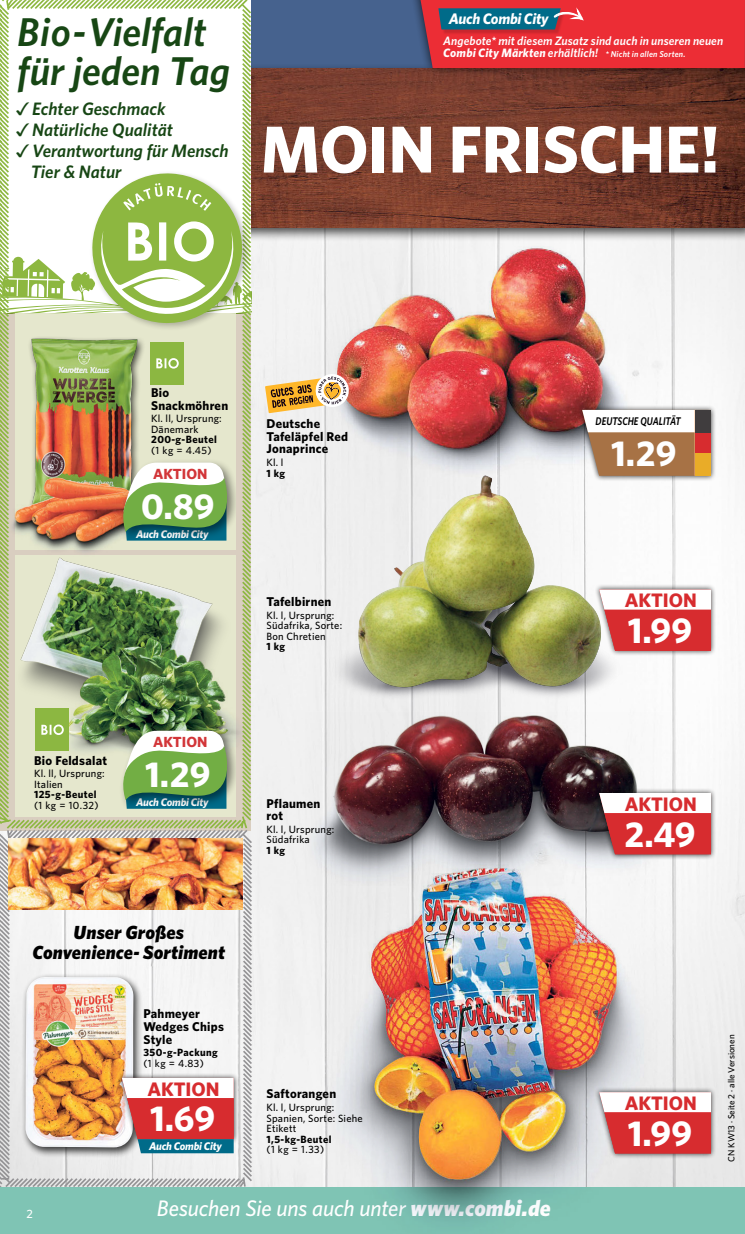
<style>
.page{position:relative;width:745px;height:1234px;background:#fff}
.page>*{position:absolute;margin:0;border:0;box-sizing:border-box;transform-origin:0 0}
.t1{font:700 66.45px "Whitney";letter-spacing:-.005em;color:#fff}
.t2{font:italic 600 40.2px/38.5px "Whitney";color:#174614}
.t3{font:700 36px "Whitney";color:#fff}
.t4{font:italic 500 22.5px "Whitney";letter-spacing:-.005em;color:#fff}
.t5{font:700 19.5px "Whitney";color:#d72c2f}
.t6{font:italic 900 18.9px/20.1px "Whitney";color:#000;text-align:center}
.t7{font:italic 600 18px/21px "Whitney";color:#174614}
.t8{font:italic 700 15.3px "Whitney";letter-spacing:-.02em;color:#fff}
.t9{font:700 14.7px "Whitney";color:#d23538}
.t10{font:700 12.75px/12.8px "Whitney";letter-spacing:.02em;color:#000}
.t11{font:italic 600 12.15px "Whitney";letter-spacing:.005em;color:#fff}
.t12{font:500 12px "Whitney";color:#fff}
.t13{font:italic 700 11.1px "Whitney";letter-spacing:-.02em;color:#fff}
.t14{font:italic 600 11.1px "Whitney";color:#000;scale:.83 1}
.t15{font:500 10.5px/10.5px "Whitney";letter-spacing:.02em;color:#000}
.t16{font:700 10.5px "Whitney";letter-spacing:.04em;color:#000}
.t17{font:500 9px "Whitney";color:#000}
.t18{font:italic 600 8.55px "Whitney";letter-spacing:.025em;color:#fff}
.s1{font-family:"Arial Unicode MS";font-weight:400;font-style:normal}
.s2{font-weight:700;font-size:12.15px}
.s3{font-size:12.15px}
.s4{font-weight:900}
</style>
<div class="page">
<img style="left:256px;top:241px;width:488px;height:945px">
<div style="left:0;top:0;width:744px;height:68px;background:#46628e"></div>
<div style="left:0;top:63px;width:744px;height:178px;background:#000;opacity:.69"></div>
<img style="left:256px;top:68px;width:488px;height:159px">
<svg style="left:407px;top:0;width:337px;height:78px;background:#ba363f"></svg>
<div style="left:0;top:1186px;width:744px;height:47px;background:#7fc4b4"></div>
<img style="left:328px;top:243px;width:306px;height:226px">
<img style="left:317px;top:469px;width:325px;height:243px">
<img style="left:305px;top:712px;width:366px;height:173px">
<img style="left:323px;top:860px;width:344px;height:363px">
<img style="left:337px;top:249px;width:269px;height:199px">
<img style="left:358px;top:476px;width:243px;height:212px">
<img style="left:333px;top:714px;width:304px;height:130px">
<img style="left:371px;top:868px;width:245px;height:310px">
<div style="left:579px;top:404px;width:137px;height:77px;background:#000;opacity:.75"></div>
<svg style="left:582px;top:410px;width:112px;height:65px"></svg>
<hr style="left:694px;top:410px;width:1px;height:65px;background:#fff">
<div style="left:695px;top:432px;width:15px;height:22px;background:#d72c2f"></div>
<div style="left:695px;top:410px;width:15px;height:22px;background:#403d3e"></div>
<div style="left:695px;top:453px;width:15px;height:22px;background:#e9ac28"></div>
<div style="left:595px;top:583px;width:121px;height:73px;background:#000;opacity:.75"></div>
<svg style="left:598px;top:589px;width:112px;height:61px"></svg>
<div style="left:595px;top:787px;width:121px;height:72px;background:#000;opacity:.75"></div>
<svg style="left:598px;top:792px;width:112px;height:62px"></svg>
<div style="left:595px;top:1086px;width:121px;height:72px;background:#000;opacity:.75"></div>
<svg style="left:598px;top:1091px;width:112px;height:62px"></svg>
<svg style="left:265px;top:373px;width:84px;height:40px"></svg>
<img style="left:0;top:0;width:256px;height:1187px">
<h2 class="t2" style="left:17px;top:12px;width:214px">Bio-Vielfalt für jeden Tag</h2>
<h3 class="t7" style="left:16px;top:98px;width:151px"><span class="s1">✓</span>Echter Geschmack</h3>
<h3 class="t7" style="left:16px;top:119px;width:158px"><span class="s1">✓</span>Natürliche Qualität</h3>
<h3 class="t7" style="left:31px;top:140px;width:199px;text-indent:-15px"><span class="s1">✓</span>Verantwortung für Mensch<br>Tier &amp; Natur</h3>
<h3 class="t8" style="left:448px;top:9px;width:101px">Auch Combi City</h3>
<p class="t11" style="left:443px;top:32px;width:281px">Angebote* mit diesem Zusatz sind auch in unseren neuen</p>
<p class="t18" style="left:443px;top:49px;width:244px"><span class="s2">Combi City Märkten</span> <span class="s3">erhältlich!</span> * Nicht in allen Sorten.</p>
<h1 class="t1" style="left:261px;top:105px;width:460px">MOIN FRISCHE!</h1>
<p class="t10" style="left:151px;top:385px;width:78px">Bio<br>Snackmöhren</p>
<p class="t15" style="left:151px;top:413px;width:72px">Kl. ll, Ursprung:<br>Dänemark</p>
<p class="t16" style="left:151px;top:432px;width:67px">200-g-Beutel</p>
<p class="t15" style="left:151px;top:444px;width:62px">(1 kg = 4.45)</p>
<h3 class="t9" style="left:153px;top:463px;width:56px">AKTION</h3>
<h3 class="t3" style="left:141px;top:482px;width:75px">0.89</h3>
<p class="t13" style="left:136px;top:526px;width:74px">Auch Combi City</p>
<p class="t10" style="left:34px;top:753px;width:74px">Bio Feldsalat</p>
<p class="t15" style="left:34px;top:768px;width:72px">Kl. ll, Ursprung:<br>Italien</p>
<p class="t16" style="left:34px;top:787px;width:64px">125-g-Beutel</p>
<p class="t15" style="left:34px;top:799px;width:66px">(1 kg = 10.32)</p>
<h3 class="t9" style="left:153px;top:731px;width:56px">AKTION</h3>
<h3 class="t3" style="left:145px;top:750px;width:67px">1.29</h3>
<p class="t13" style="left:136px;top:794px;width:74px">Auch Combi City</p>
<h3 class="t6" style="left:33px;top:921px;width:194px">Unser Großes<br>Convenience- Sortiment</h3>
<p class="t10" style="left:143px;top:1006px;width:82px">Pahmeyer<br>Wedges Chips<br>Style</p>
<p class="t16" style="left:143px;top:1045px;width:76px">350-g-Packung</p>
<p class="t15" style="left:143px;top:1057px;width:62px">(1 kg = 4.83)</p>
<h3 class="t5" style="left:147px;top:1075px;width:74px">AKTION</h3>
<h3 class="t3" style="left:150px;top:1094px;width:66px">1.69</h3>
<p class="t13" style="left:149px;top:1138px;width:74px">Auch Combi City</p>
<p class="t10" style="left:266px;top:416px;width:83px">Deutsche<br>Tafeläpfel Red<br>Jonaprince</p>
<p class="t15" style="left:266px;top:457px;width:19px">Kl. l</p>
<p class="t16" style="left:266px;top:465px;width:20px">1 kg</p>
<p class="t10" style="left:266px;top:595px;width:66px">Tafelbirnen</p>
<p class="t15" style="left:266px;top:609px;width:77px">Kl. l, Ursprung:<br>Südafrika, Sorte:<br>Bon Chretien</p>
<p class="t16" style="left:266px;top:639px;width:20px">1 kg</p>
<p class="t10" style="left:266px;top:796px;width:55px">Pflaumen rot</p>
<p class="t15" style="left:266px;top:823px;width:69px">Kl. l, Ursprung:<br>Südafrika</p>
<p class="t16" style="left:266px;top:843px;width:20px">1 kg</p>
<p class="t10" style="left:266px;top:1087px;width:71px">Saftorangen</p>
<p class="t15" style="left:266px;top:1101px;width:98px">Kl. l, Ursprung:<br>Spanien, Sorte: Siehe<br>Etikett</p>
<p class="t16" style="left:266px;top:1131px;width:67px">1,5-kg-Beutel</p>
<p class="t15" style="left:266px;top:1143px;width:59px">(1 kg = 1.33)</p>
<p class="t14" style="left:595px;top:414px;width:104px">DEUTSCHE QUALITÄT</p>
<h3 class="t3" style="left:611px;top:429px;width:67px">1.29</h3>
<h3 class="t5" style="left:624px;top:587px;width:74px">AKTION</h3>
<h3 class="t3" style="left:627px;top:606px;width:66px">1.99</h3>
<h3 class="t5" style="left:624px;top:790px;width:74px">AKTION</h3>
<h3 class="t3" style="left:624px;top:809px;width:72px">2.49</h3>
<h3 class="t5" style="left:624px;top:1089px;width:74px">AKTION</h3>
<h3 class="t3" style="left:627px;top:1108px;width:66px">1.99</h3>
<p class="t17" style="left:724px;top:1161px;width:128px;rotate:-90deg">CN KW13 · Seite 2 · alle Versionen</p>
<p class="t12" style="left:26px;top:1205px;width:8px">2</p>
<h3 class="t4" style="left:157px;top:1193px;width:395px">Besuchen Sie uns auch unter <span class="s4">www.combi.de</span></h3>
</div>
